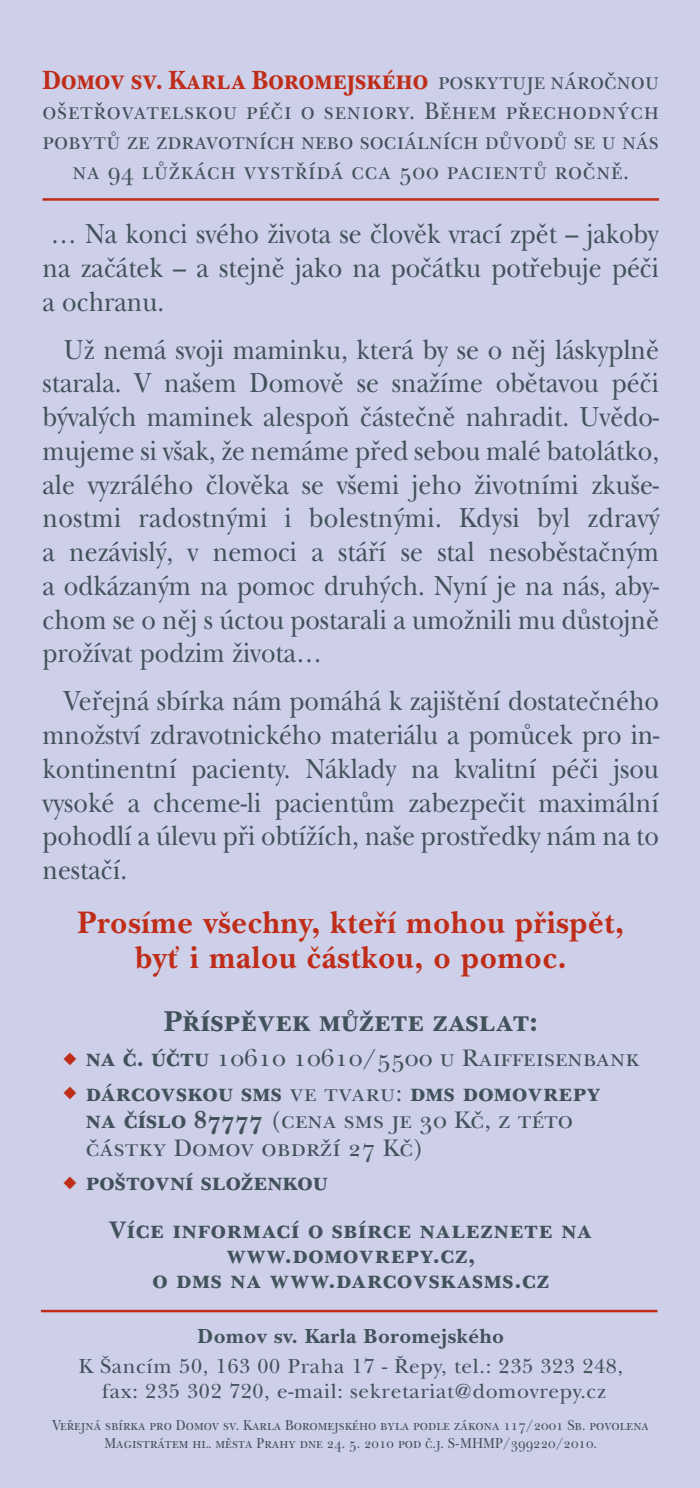
<style>
.page{position:relative;width:700px;height:1488px;background:#cecfe8}
.page>*{position:absolute;margin:0;border:0;box-sizing:border-box;transform-origin:0 0}
.t1{font:700 32.5px/35px "New Baskerville CE";letter-spacing:.025em;color:#bf2d19;text-align:center;scale:.95 1}
.t2{font:30px "New Baskerville CE Bold SC";color:#41525b}
.t3{font:28.75px/33.8px "New Baskerville CE";color:#41525b;text-align:justify;scale:.9 1}
.t4{font:27.5px "New Baskerville CE Bold SC";color:#bf2d19;scale:.92 1}
.t5{font:25px/30px "New Baskerville CE SC";letter-spacing:.03em;color:#41525b;text-align:center;scale:.92 1}
.t6{font:25px/47.5px "New Baskerville CE Bold SC";letter-spacing:.015em;color:#41525b}
.t7{font:25px/27.5px "New Baskerville CE SC";color:#41525b}
.t8{font:21.25px/25px "New Baskerville CE";letter-spacing:.03em;color:#41525b;text-align:center}
.t9{font:700 21.25px "New Baskerville CE";letter-spacing:.025em;color:#41525b}
.t10{font:15px/17.5px "New Baskerville CE SC";color:#41525b;text-align:center;scale:.9 1}
.s1{font-family:"New Baskerville CE SC";font-size:25px;color:#41525b}
.s2{color:#bf2d19}
.s3{font-family:"New Baskerville CE Bold SC"}
.s4{font-family:"New Baskerville CE SC"}
</style>
<div class="page">
<hr style="left:42px;top:198px;width:617px;height:3px;background:#bf2d19">
<hr style="left:41px;top:1309px;width:617px;height:3px;background:#bf2d19">
<p class="t4" style="left:43px;top:64px;width:672px">Domov sv. Karla Boromejského <span class="s1">poskytuje nároãnou</span></p>
<p class="t5" style="left:43px;top:96px;width:672px">o‰etfiovatelskou péãi o seniory. Bûhem pfiechodn˘ch pobytÛ ze zdravotních nebo sociálních dÛvodÛ se u nás na 94 lÛÏkách vystfiídá cca 500 pacientÛ roãnû.</p>
<p class="t3" style="left:43px;top:220px;width:687px">… Na konci svého Ïivota se ãlovûk vrací zpût – jakoby na zaãátek – a stejnû jako na poãátku potfiebuje péãi a ochranu.</p>
<p class="t3" style="left:43px;top:335px;width:687px;text-indent:21px">UÏ nemá svoji maminku, která by se o nûj láskyplnû starala. V na‰em Domovû se snaÏíme obûtavou péãi b˘val˘ch maminek alespoÀ ãásteãnû nahradit. Uvûdo&shy;mujeme si v‰ak, Ïe nemáme pfied sebou malé batolátko, ale vyzrálého ãlovûka se v‰emi jeho Ïivotními zku‰e&shy;nostmi radostn˘mi i bolestn˘mi. Kdysi byl zdrav˘ a nezávisl˘, v nemoci a stáfií se stal nesobûstaãn˘m a odkázan˘m na pomoc druh˘ch. Nyní je na nás, aby&shy;chom se o nûj s úctou postarali a umoÏnili mu dÛstojnû proÏívat podzim Ïivota…</p>
<p class="t3" style="left:43px;top:687px;width:687px;text-indent:21px">Vefiejná sbírka nám pomáhá k zaji‰tûní dostateãného mnoÏství zdravotnického materiálu a pomÛcek pro in&shy;kontinentní pacienty. Náklady na kvalitní péãi jsou vysoké a chceme-li pacientÛm zabezpeãit maximální pohodlí a úlevu pfii obtíÏích, na‰e prostfiedky nám na to nestaãí.</p>
<p class="t1" style="left:78px;top:909px;width:576px">Prosíme v‰echny, ktefií mohou pfiispût, byÈ i malou ãástkou, o pomoc.</p>
<p class="t2" style="left:164px;top:1003px;width:376px">Pfiíspûvek mÛÏete zaslat:</p>
<p class="t7" style="left:63px;top:1043px;width:578px"><span class="s2">◆</span> <span class="s3">na ã. úãtu</span> 10610 10610/5500 u Raiffeisenbank</p>
<p class="t6" style="left:63px;top:1068px;width:539px"><span class="s2">◆</span> dárcovskou sms <span class="s4">ve tvaru:</span> dms domovrepy</p>
<p class="t7" style="left:86px;top:1105px;width:489px"><span class="s3">na ãíslo 87777</span> (cena sms je 30 Kã, z této ãástky Domov obdrÏí 27 Kã)</p>
<p class="t6" style="left:109px;top:1157px;width:484px;text-indent:-46px"><span class="s2">◆</span> po‰tovní sloÏenkou<br>Více informací o sbírce naleznete na</p>
<p class="t6" style="left:152px;top:1241px;width:398px;line-height:25px;text-align:center">www.domovrepy.cz,<br>o dms na www.darcovskasms.cz</p>
<p class="t9" style="left:198px;top:1328px;width:308px">Domov sv. Karla Boromejského</p>
<p class="t8" style="left:79px;top:1355px;width:546px">K ·ancím 50, 163 00 Praha 17 - ¤epy, tel.: 235 323 248, fax: 235 302 720, e-mail: sekretariat@domovrepy.cz</p>
<p class="t10" style="left:52px;top:1416px;width:664px">Vefiejná sbírka pro Domov sv. Karla Boromejského byla podle zákona 117/2001 Sb. povolena<br>Magistrátem hl. mûsta Prahy dne 24. 5. 2010 pod ã.j. S-MHMP/399220/2010.</p>
</div>
